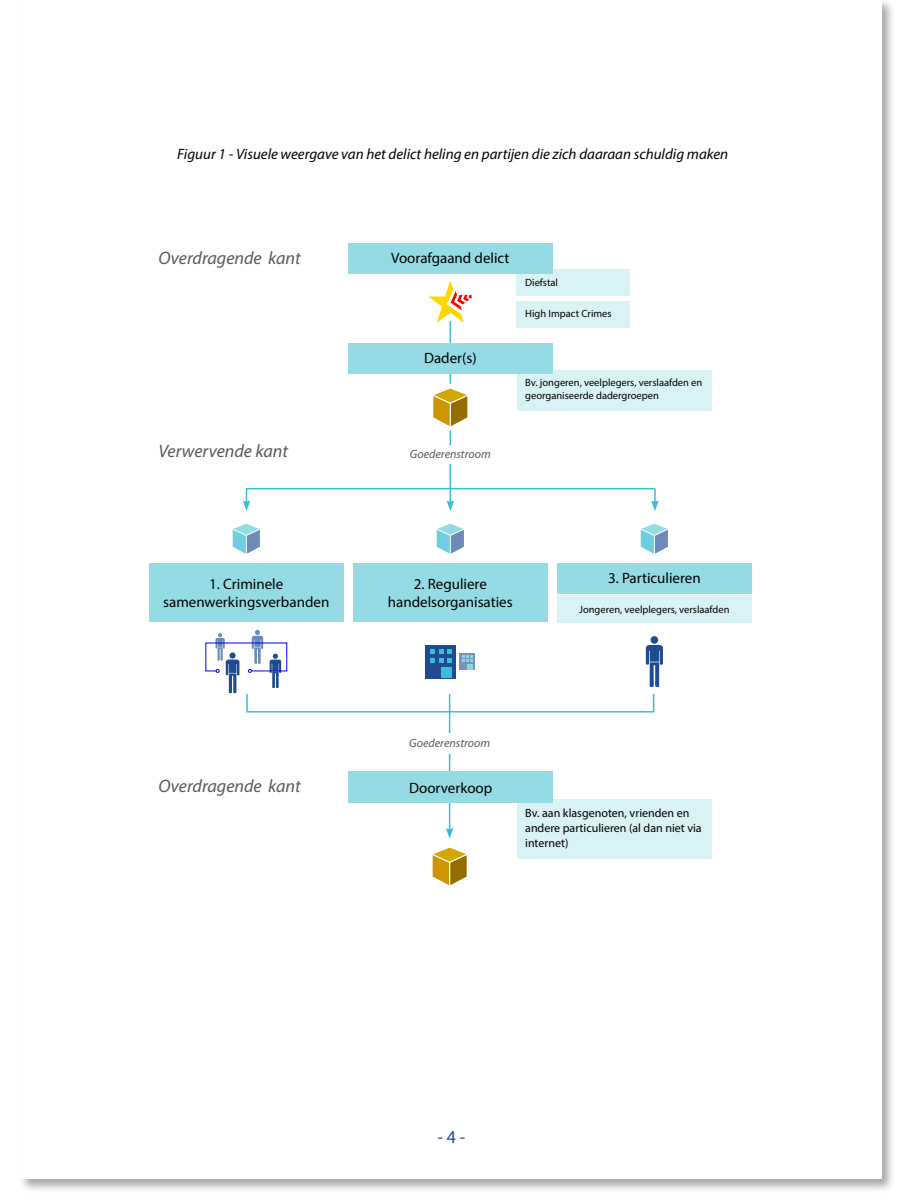
<style>
.page{position:relative;width:900px;height:1200px;background:#fff}
.page>*{position:absolute;margin:0;border:0;box-sizing:border-box;transform-origin:0 0}
.t1{font:italic 18px "Myriad Pro";color:#595959}
.t2{font:18px "Myriad Pro";color:#1e4b91}
.t3{font:15px "Myriad Pro";color:#000}
.Figuurkop{font:italic 15px "Myriad Pro";color:#000}
.t4{font:12px/15px "Myriad Pro";color:#000}
.t5{font:italic 12px "Myriad Pro";color:#595959}
.t6{font:10.5px/13.5px "Myriad Pro";color:#000}
</style>
<div class="page">
<div style="left:18px;top:0;width:878px;height:1193px;background:#000;opacity:.35"></div>
<div style="left:20px;top:0;width:861px;height:1179px;background:#fff"></div>
<hr style="left:450px;top:430px;width:1px;height:73px;background:#3cbed2">
<svg style="left:447px;top:501px;width:7px;height:10px"></svg>
<hr style="left:449px;top:694px;width:1px;height:136px;background:#3cbed2">
<svg style="left:446px;top:828px;width:7px;height:11px"></svg>
<hr style="left:450px;top:321px;width:1px;height:63px;background:#3cbed2">
<svg style="left:243px;top:488px;width:7px;height:23px"></svg>
<svg style="left:651px;top:488px;width:8px;height:23px"></svg>
<div style="left:403px;top:445px;width:95px;height:19px;background:#fff"></div>
<div style="left:402px;top:734px;width:95px;height:20px;background:#fff"></div>
<div style="left:517px;top:270px;width:113px;height:26px;background:#d8f2f6"></div>
<div style="left:517px;top:799px;width:195px;height:60px;background:#d8f2f6"></div>
<div style="left:517px;top:370px;width:195px;height:40px;background:#d8f2f6"></div>
<div style="left:517px;top:301px;width:113px;height:26px;background:#d8f2f6"></div>
<div style="left:348px;top:243px;width:204px;height:31px;background:#94dbe6"></div>
<div style="left:348px;top:343px;width:204px;height:31px;background:#94dbe6"></div>
<div style="left:349px;top:771px;width:204px;height:32px;background:#94dbe6"></div>
<svg style="left:428px;top:280px;width:44px;height:43px"></svg>
<div style="left:149px;top:563px;width:195px;height:59px;background:#94dbe6"></div>
<div style="left:353px;top:563px;width:195px;height:59px;background:#94dbe6"></div>
<div style="left:557px;top:595px;width:195px;height:28px;background:#d8f2f6"></div>
<div style="left:557px;top:563px;width:195px;height:30px;background:#94dbe6"></div>
<svg style="left:646px;top:645px;width:17px;height:42px"></svg>
<div style="left:651px;top:636px;width:7px;height:8px;background:#1e4b91;border-radius:50%"></div>
<svg style="left:205px;top:630px;width:83px;height:63px"></svg>
<div style="left:460px;top:653px;width:15px;height:17px;background:#7893bd"></div>
<svg style="left:462px;top:655px;width:11px;height:14px"></svg>
<div style="left:426px;top:645px;width:30px;height:33px;background:#1e4b91"></div>
<svg style="left:430px;top:649px;width:22px;height:14px"></svg>
<div style="left:442px;top:667px;width:10px;height:10px;background:#3cbed2"></div>
<svg style="left:233px;top:524px;width:27px;height:30px"></svg>
<svg style="left:437px;top:524px;width:27px;height:30px"></svg>
<svg style="left:641px;top:524px;width:27px;height:30px"></svg>
<svg style="left:433px;top:848px;width:34px;height:37px"></svg>
<hr style="left:246px;top:488px;width:408px;height:1px;background:#3cbed2">
<div style="left:246px;top:693px;width:408px;height:20px;border:2px solid #3cbed2"></div>
<svg style="left:433px;top:389px;width:34px;height:37px"></svg>
<p class="Figuurkop" style="left:177px;top:145px;width:553px">Figuur 1 - Visuele weergave van het delict heling en partijen die zich daaraan schuldig maken</p>
<p class="t1" style="left:158px;top:247px;width:144px">Overdragende kant</p>
<p class="t3" style="left:391px;top:249px;width:120px">Voorafgaand delict</p>
<p class="t6" style="left:525px;top:275px;width:34px">Diefstal</p>
<p class="t6" style="left:525px;top:307px;width:88px">High Impact Crimes</p>
<p class="t3" style="left:424px;top:349px;width:54px">Dader(s)</p>
<p class="t6" style="left:525px;top:375px;width:179px">Bv. jongeren, veelplegers, verslaafden en georganiseerde dadergroepen</p>
<p class="t1" style="left:158px;top:440px;width:131px">Verwervende kant</p>
<p class="t5" style="left:410px;top:447px;width:82px">Goederenstroom</p>
<p class="t3" style="left:209px;top:575px;width:76px">1. Criminele</p>
<p class="t3" style="left:163px;top:593px;width:168px">samenwerkingsverbanden</p>
<p class="t3" style="left:608px;top:568px;width:94px">3. Particulieren</p>
<p class="t3" style="left:414px;top:575px;width:75px">2. Reguliere</p>
<p class="t3" style="left:388px;top:593px;width:126px">handelsorganisaties</p>
<p class="t6" style="left:579px;top:602px;width:152px">Jongeren, veelplegers, verslaafden</p>
<p class="t5" style="left:409px;top:735px;width:82px">Goederenstroom</p>
<p class="t1" style="left:158px;top:775px;width:144px">Overdragende kant</p>
<p class="t3" style="left:409px;top:778px;width:85px">Doorverkoop</p>
<p class="t4" style="left:525px;top:805px;width:178px">Bv. aan klasgenoten, vrienden en andere particulieren (al dan niet via internet)</p>
<p class="t2" style="left:437px;top:1126px;width:29px">- 4 -</p>
</div>
